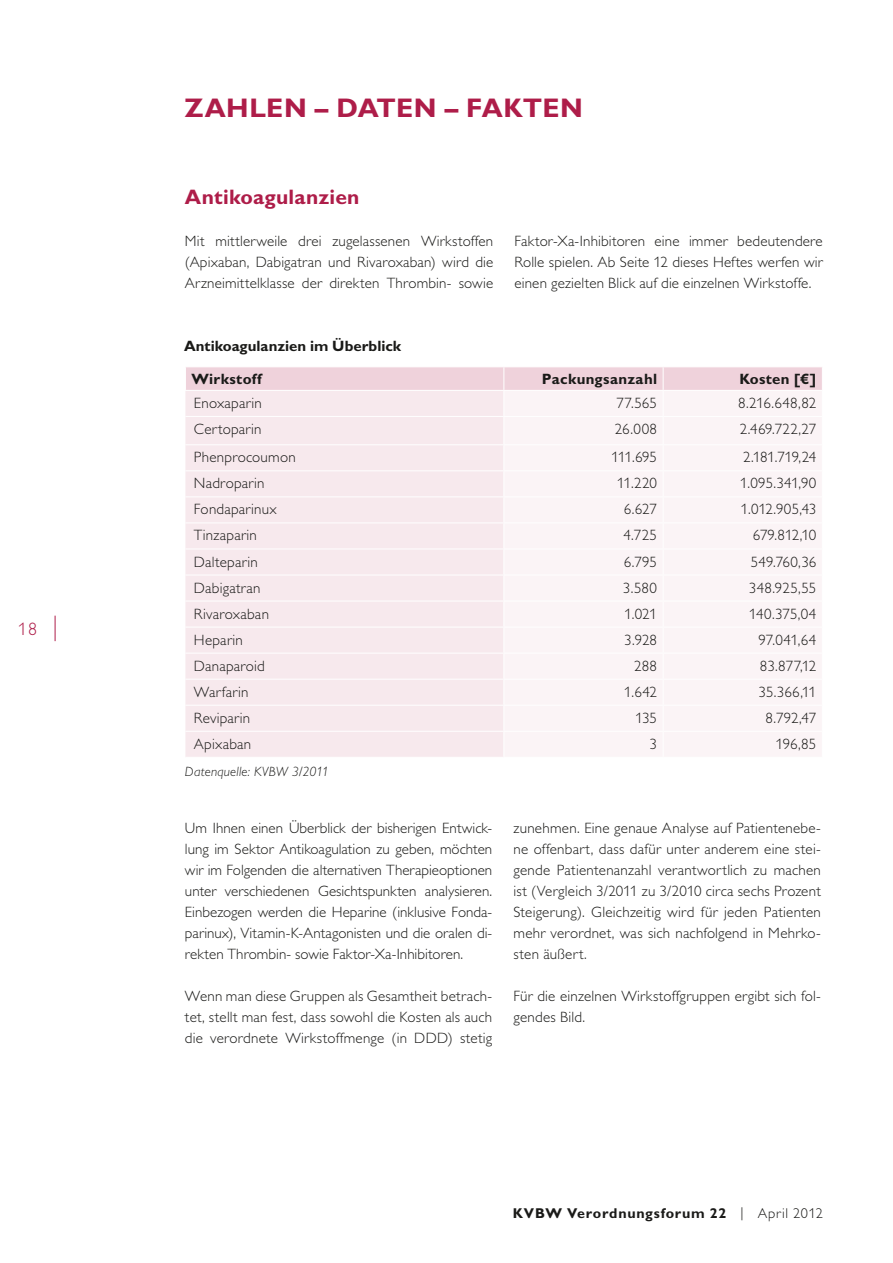
<style>
.page{position:relative;width:893px;height:1263px;background:#fff}
.page>*{position:absolute;margin:0;border:0;box-sizing:border-box;transform-origin:0 0}
.t1{font:27px "Gill Alternate One Bold PL";letter-spacing:.01em;color:#ae1d49}
.t2{font:21px "Gill Alternate One Bold PL";letter-spacing:.01em;color:#ae1d49}
.t3{font:18px "Gill Alternate One Light PL";color:#ae1d49}
.t4{font:15px/21px "Gill Alternate One Light PL";letter-spacing:.015em;color:#1a1a18;text-align:justify}
.t5{font:15px "Gill Alternate One Bold PL";letter-spacing:.01em;color:#1a1a18}
.t6{font:14.25px "Gill Alternate One Bold PL";letter-spacing:.05em;color:#1a1a18}
.t7{font:13.5px "Gill Alternate One Light Italic PL";letter-spacing:.015em;color:#1a1a18}
.s1{font-family:"Gill Sans Std";font-weight:700}
.s2{font-family:"Gill Alternate One Light PL"}
</style>
<div class="page">
<svg style="left:185px;top:367px;width:637px;height:390px"></svg>
<svg style="left:55px;top:616px;width:1px;height:25px"></svg>
<p class="t3" style="left:18px;top:620px;width:21px">18</p>
<h1 class="t1" style="left:185px;top:93px;width:399px">ZAHLEN – DATEN – FAKTEN</h1>
<h2 class="t2" style="left:185px;top:185px;width:176px">Antikoagulanzien</h2>
<p class="t4" style="left:185px;top:231px;width:310px">Mit mittlerweile drei zugelassenen Wirkstoffen (Apixaban, Dabigatran und Rivaroxaban) wird die Arzneimittelklasse der direkten Thrombin- sowie</p>
<p class="t4" style="left:514px;top:231px;width:310px">Faktor-Xa-Inhibitoren eine immer bedeutendere Rolle spielen. Ab Seite 12 dieses Heftes werfen wir einen gezielten Blick auf die einzelnen Wirkstoffe.</p>
<p class="t5" style="left:184px;top:338px;width:219px">Antikoagulanzien im Überblick</p>
<p class="t5" style="left:191px;top:371px;width:72px">Wirkstoff</p>
<p class="t5" style="left:542px;top:371px;width:117px">Packungsanzahl</p>
<p class="t5" style="left:739px;top:371px;width:79px">Kosten [<span class="s1">€</span>]</p>
<p class="t4" style="left:194px;top:393px;width:69px">Enoxaparin</p>
<p class="t4" style="left:616px;top:393px;width:42px">77.565</p>
<p class="t4" style="left:738px;top:393px;width:80px">8.216.648,82</p>
<p class="t4" style="left:194px;top:419px;width:69px">Certoparin</p>
<p class="t4" style="left:615px;top:419px;width:44px">26.008</p>
<p class="t4" style="left:739px;top:419px;width:78px">2.469.722,27</p>
<p class="t4" style="left:194px;top:447px;width:103px">Phenprocoumon</p>
<p class="t4" style="left:611px;top:447px;width:47px">111.695</p>
<p class="t4" style="left:743px;top:447px;width:75px">2.181.719,24</p>
<p class="t4" style="left:194px;top:473px;width:72px">Nadroparin</p>
<p class="t4" style="left:617px;top:473px;width:41px">11.220</p>
<p class="t4" style="left:740px;top:473px;width:78px">1.095.341,90</p>
<p class="t4" style="left:194px;top:499px;width:84px">Fondaparinux</p>
<p class="t4" style="left:624px;top:499px;width:35px">6.627</p>
<p class="t4" style="left:741px;top:499px;width:77px">1.012.905,43</p>
<p class="t4" style="left:194px;top:525px;width:65px">Tinzaparin</p>
<p class="t4" style="left:623px;top:525px;width:35px">4.725</p>
<p class="t4" style="left:752px;top:525px;width:65px">679.812,10</p>
<p class="t4" style="left:194px;top:551px;width:65px">Dalteparin</p>
<p class="t4" style="left:623px;top:551px;width:35px">6.795</p>
<p class="t4" style="left:750px;top:551px;width:67px">549.760,36</p>
<p class="t4" style="left:194px;top:577px;width:68px">Dabigatran</p>
<p class="t4" style="left:623px;top:577px;width:36px">3.580</p>
<p class="t4" style="left:749px;top:577px;width:69px">348.925,55</p>
<p class="t4" style="left:194px;top:603px;width:77px">Rivaroxaban</p>
<p class="t4" style="left:624px;top:603px;width:34px">1.021</p>
<p class="t4" style="left:749px;top:603px;width:69px">140.375,04</p>
<p class="t4" style="left:194px;top:629px;width:51px">Heparin</p>
<p class="t4" style="left:624px;top:629px;width:34px">3.928</p>
<p class="t4" style="left:758px;top:629px;width:59px">97.041,64</p>
<p class="t4" style="left:194px;top:656px;width:72px">Danaparoid</p>
<p class="t4" style="left:634px;top:656px;width:24px">288</p>
<p class="t4" style="left:760px;top:656px;width:58px">83.877,12</p>
<p class="t4" style="left:194px;top:682px;width:56px">Warfarin</p>
<p class="t4" style="left:624px;top:682px;width:34px">1.642</p>
<p class="t4" style="left:758px;top:682px;width:59px">35.366,11</p>
<p class="t4" style="left:194px;top:708px;width:58px">Reviparin</p>
<p class="t4" style="left:635px;top:708px;width:23px">135</p>
<p class="t4" style="left:765px;top:708px;width:52px">8.792,47</p>
<p class="t4" style="left:194px;top:734px;width:59px">Apixaban</p>
<p class="t4" style="left:649px;top:734px;width:9px">3</p>
<p class="t4" style="left:775px;top:734px;width:42px">196,85</p>
<p class="t7" style="left:185px;top:764px;width:145px">Datenquelle: KVBW 3/2011</p>
<p class="t4" style="left:185px;top:818px;width:309px">Um Ihnen einen Überblick der bisherigen Entwick&shy;lung im Sektor Antikoagulation zu geben, möchten wir im Folgenden die alternativen Therapieoptionen unter verschiedenen Gesichtspunkten analysieren.<br>Einbezogen werden die Heparine (inklusive Fonda&shy;parinux), Vitamin-K-Antagonisten und die oralen di&shy;rekten Thrombin- sowie Faktor-Xa-Inhibitoren.</p>
<p class="t4" style="left:185px;top:986px;width:309px">Wenn man diese Gruppen als Gesamtheit betrach&shy;tet, stellt man fest, dass sowohl die Kosten als auch die verordnete Wirkstoffmenge (in DDD) stetig</p>
<p class="t4" style="left:513px;top:818px;width:309px">zunehmen. Eine genaue Analyse auf Patientenebe&shy;ne offenbart, dass dafür unter anderem eine stei&shy;gende Patientenanzahl verantwortlich zu machen ist (Vergleich 3/2011 zu 3/2010 circa sechs Prozent Steigerung). Gleichzeitig wird für jeden Patienten mehr verordnet, was sich nachfolgend in Mehrko&shy;sten äußert.</p>
<p class="t4" style="left:513px;top:986px;width:309px">Für die einzelnen Wirkstoffgruppen ergibt sich fol&shy;gendes Bild.</p>
<p class="t6" style="left:513px;top:1206px;width:311px">KVBW Verordnungsforum 22 <span class="s2">| April 2012</span></p>
</div>
